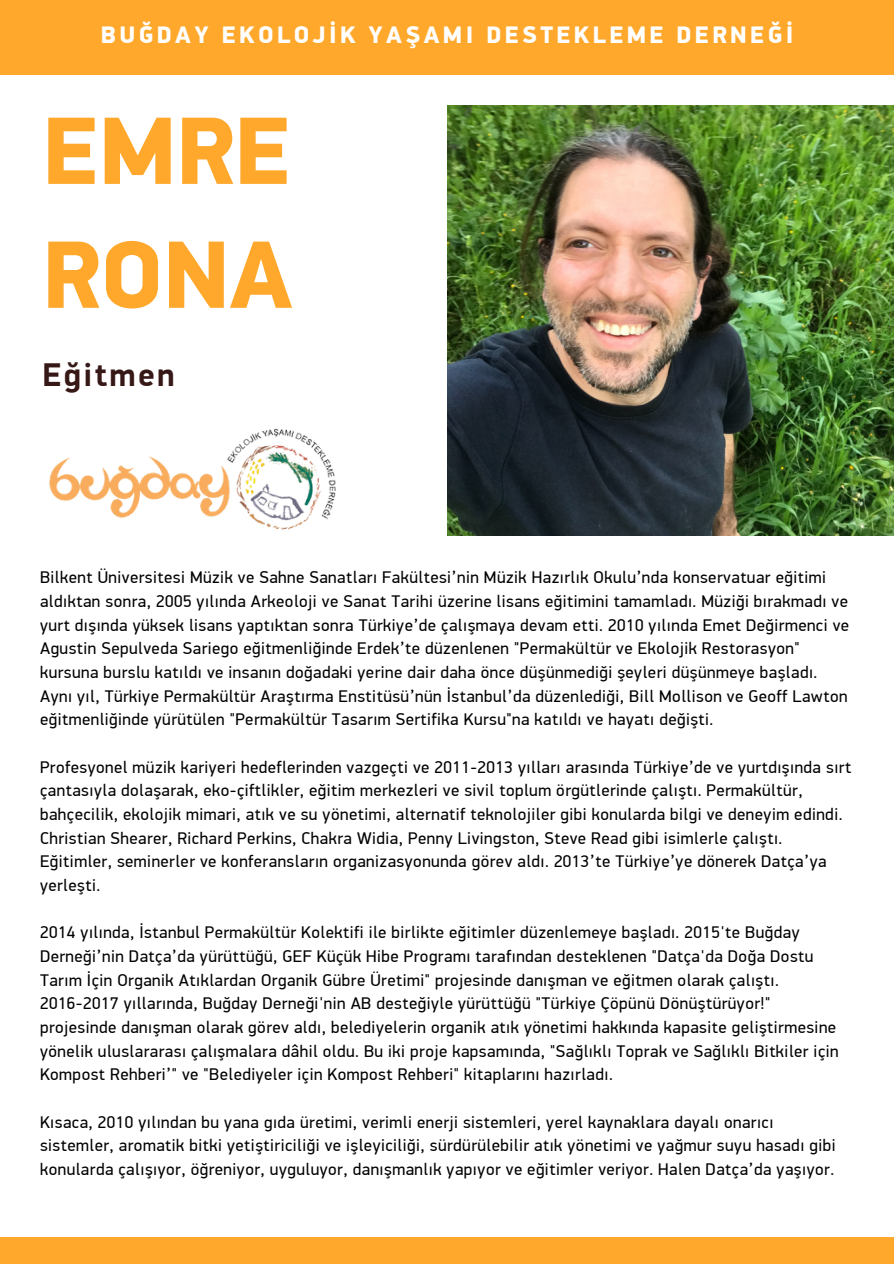
<style>
.page{position:relative;width:894px;height:1264px;background:#fff}
.page>*{position:absolute;margin:0;border:0;box-sizing:border-box;transform-origin:0 0}
.t1{font:900 96.15px/123.9px "PF Din Display Pro";color:#ffa82b}
.t2{font:700 33px "PF Din Display Pro";letter-spacing:.07em;color:#361817}
.t3{font:900 24px "PF Din Display Pro";letter-spacing:.14em;color:#fff}
.t4{font:16.95px/23.7px "PF Din Display Pro";letter-spacing:.03em;color:#000}
</style>
<div class="page">
<div style="left:0;top:1237px;width:893px;height:26px;background:#ffa82b"></div>
<img style="left:447px;top:105px;width:446px;height:430px">
<div style="left:0;top:0;width:893px;height:75px;background:#ffa82b"></div>
<img style="left:49px;top:428px;width:287px;height:102px">
<p class="t3" style="left:101px;top:25px;width:694px">BUĞDAY EKOLOJİK YAŞAMI DESTEKLEME DERNEĞİ</p>
<p class="t1" style="left:43px;top:98px;width:252px">EMRE<br>RONA</p>
<p class="t2" style="left:43px;top:361px;width:133px">Eğitmen</p>
<p class="t4" style="left:40px;top:567px;width:810px">Bilkent Üniversitesi Müzik ve Sahne Sanatları Fakültesi’nin Müzik Hazırlık Okulu’nda konservatuar eğitimi aldıktan sonra, 2005 yılında Arkeoloji ve Sanat Tarihi üzerine lisans eğitimini tamamladı. Müziği bırakmadı ve yurt dışında yüksek lisans yaptıktan sonra Türkiye’de çalışmaya devam etti. 2010 yılında Emet Değirmenci ve Agustin Sepulveda Sariego eğitmenliğinde Erdek’te düzenlenen "Permakültür ve Ekolojik Restorasyon" kursuna burslu katıldı ve insanın doğadaki yerine dair daha önce düşünmediği şeyleri düşünmeye başladı.<br>Aynı yıl, Türkiye Permakültür Araştırma Enstitüsü’nün İstanbul’da düzenlediği, Bill Mollison ve Geoff Lawton eğitmenliğinde yürütülen "Permakültür Tasarım Sertifika Kursu"na katıldı ve hayatı değişti.</p>
<p class="t4" style="left:40px;top:756px;width:812px">Profesyonel müzik kariyeri hedeflerinden vazgeçti ve 2011-2013 yılları arasında Türkiye’de ve yurtdışında sırt çantasıyla dolaşarak, eko-çiftlikler, eğitim merkezleri ve sivil toplum örgütlerinde çalıştı. Permakültür, bahçecilik, ekolojik mimari, atık ve su yönetimi, alternatif teknolojiler gibi konularda bilgi ve deneyim edindi.<br>Christian Shearer, Richard Perkins, Chakra Widia, Penny Livingston, Steve Read gibi isimlerle çalıştı.<br>Eğitimler, seminerler ve konferansların organizasyonunda görev aldı. 2013’te Türkiye’ye dönerek Datça’ya yerleşti.</p>
<p class="t4" style="left:40px;top:922px;width:774px">2014 yılında, İstanbul Permakültür Kolektifi ile birlikte eğitimler düzenlemeye başladı. 2015'te Buğday<br>Derneği’nin Datça’da yürüttüğü, GEF Küçük Hibe Programı tarafından desteklenen "Datça'da Doğa Dostu<br>Tarım İçin Organik Atıklardan Organik Gübre Üretimi" projesinde danışman ve eğitmen olarak çalıştı.</p>
<p class="t4" style="left:40px;top:993px;width:799px">2016-2017 yıllarında, Buğday Derneği'nin AB desteğiyle yürüttüğü "Türkiye Çöpünü Dönüştürüyor!" projesinde danışman olarak görev aldı, belediyelerin organik atık yönetimi hakkında kapasite geliştirmesine yönelik uluslararası çalışmalara dâhil oldu. Bu iki proje kapsamında, "Sağlıklı Toprak ve Sağlıklı Bitkiler için Kompost Rehberi’" ve "Belediyeler için Kompost Rehberi" kitaplarını hazırladı.</p>
<p class="t4" style="left:40px;top:1111px;width:796px">Kısaca, 2010 yılından bu yana gıda üretimi, verimli enerji sistemleri, yerel kaynaklara dayalı onarıcı sistemler, aromatik bitki yetiştiriciliği ve işleyiciliği, sürdürülebilir atık yönetimi ve yağmur suyu hasadı gibi konularda çalışıyor, öğreniyor, uyguluyor, danışmanlık yapıyor ve eğitimler veriyor. Halen Datça’da yaşıyor.</p>
</div>
